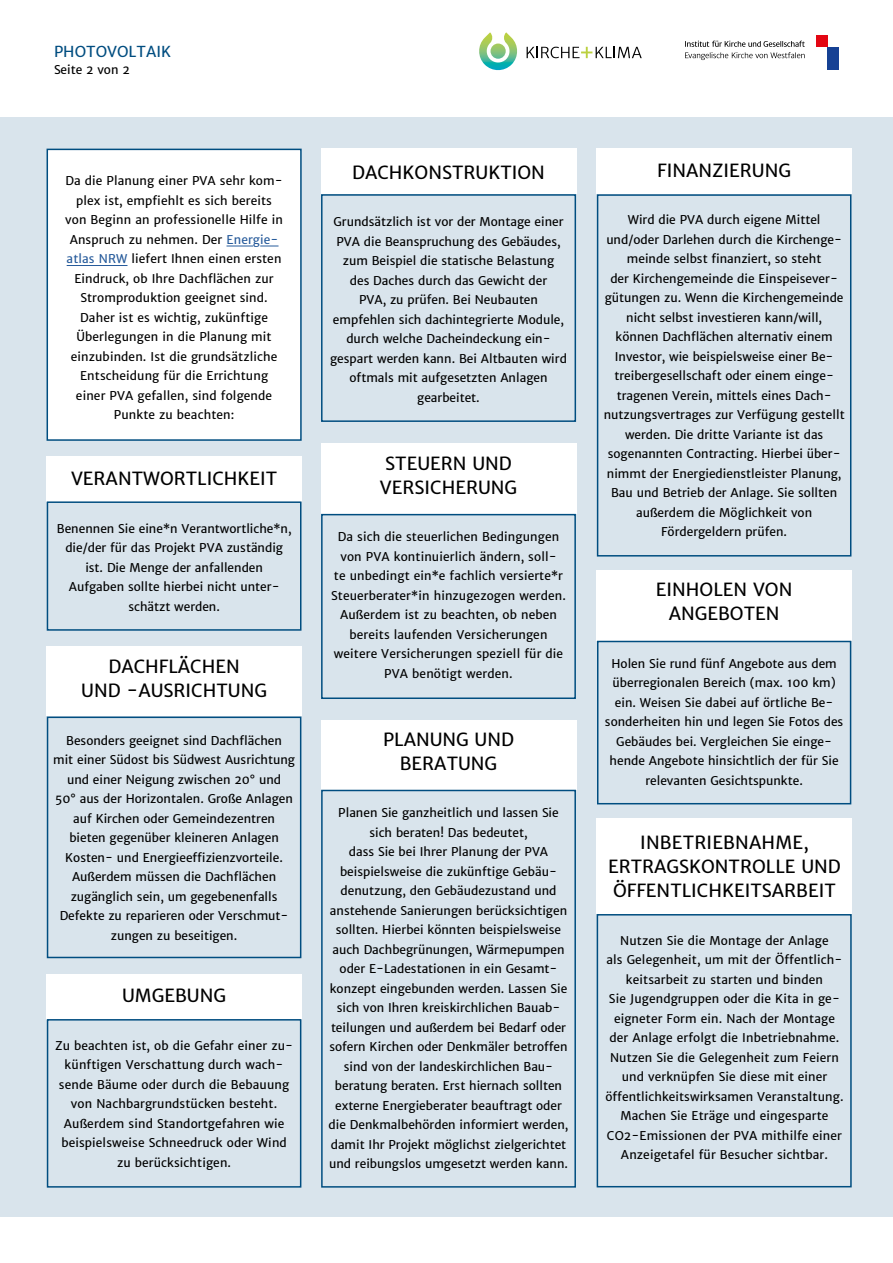
<style>
.page{position:relative;width:893px;height:1263px;background:#fff}
.page>*{position:absolute;margin:0;border:0;box-sizing:border-box;transform-origin:0 0}
.t1{font:18px/24px "Merriweather Sans";color:#000;text-align:center}
.t2{font:15px "Merriweather Sans";color:#004d80}
.t3{font:12px/19.5px "Merriweather Sans";color:#000;text-align:center}
.s1{color:#275b9b}
</style>
<div class="page">
<div style="left:816px;top:35px;width:11px;height:12px;background:#e30613"></div>
<div style="left:827px;top:47px;width:12px;height:23px;background:#164194"></div>
<svg style="left:685px;top:41px;width:120px;height:19px"></svg>
<svg style="left:527px;top:47px;width:115px;height:11px"></svg>
<svg style="left:479px;top:32px;width:38px;height:39px"></svg>
<div style="left:0;top:117px;width:893px;height:1099px;background:#d9e4ec"></div>
<div style="left:597px;top:570px;width:255px;height:71px;background:#fff"></div>
<div style="left:597px;top:641px;width:254px;height:163px;border:2px solid #004d80"></div>
<div style="left:321px;top:443px;width:255px;height:71px;background:#fff"></div>
<div style="left:321px;top:514px;width:255px;height:185px;border:2px solid #004d80"></div>
<div style="left:47px;top:974px;width:255px;height:46px;background:#fff"></div>
<div style="left:47px;top:1019px;width:254px;height:168px;border:2px solid #004d80"></div>
<div style="left:321px;top:148px;width:255px;height:46px;background:#fff"></div>
<div style="left:321px;top:194px;width:255px;height:228px;border:2px solid #004d80"></div>
<div style="left:47px;top:647px;width:255px;height:69px;background:#fff"></div>
<div style="left:47px;top:716px;width:254px;height:242px;border:2px solid #004d80"></div>
<div style="left:47px;top:149px;width:255px;height:292px;background:#fff;border:2px solid #004d80"></div>
<svg style="left:226px;top:246px;width:27px;height:1px"></svg>
<svg style="left:260px;top:246px;width:19px;height:1px"></svg>
<hr style="left:67px;top:265px;width:60px;height:1px;background:#275b9b">
<div style="left:321px;top:720px;width:255px;height:70px;background:#fff"></div>
<div style="left:321px;top:790px;width:255px;height:397px;border:2px solid #004d80"></div>
<div style="left:597px;top:148px;width:255px;height:46px;background:#fff"></div>
<div style="left:597px;top:194px;width:254px;height:362px;border:2px solid #004d80"></div>
<div style="left:597px;top:818px;width:255px;height:95px;background:#fff"></div>
<div style="left:597px;top:914px;width:255px;height:273px;border:2px solid #004d80"></div>
<div style="left:47px;top:456px;width:255px;height:46px;background:#fff"></div>
<div style="left:47px;top:501px;width:254px;height:130px;border:2px solid #004d80"></div>
<p class="t2" style="left:54px;top:43px;width:119px">PHOTOVOLTAIK</p>
<p class="t3" style="left:54px;top:60px;width:77px">Seite 2 von 2</p>
<p class="t3" style="left:65px;top:171px;width:219px">Da die Planung einer PVA sehr kom&shy;plex ist, empfiehlt es sich bereits von Beginn an professionelle Hilfe in Anspruch zu nehmen. Der <span class="s1">Energie&shy;atlas NRW</span> liefert Ihnen einen ersten Eindruck, ob Ihre Dachflächen zur Stromproduktion geeignet sind.<br>Daher ist es wichtig, zukünftige Überlegungen in die Planung mit einzubinden. Ist die grundsätzliche Entscheidung für die Errichtung einer PVA gefallen, sind folgende Punkte zu beachten:</p>
<h1 class="t1" style="left:71px;top:467px;width:208px">VERANTWORTLICHKEIT</h1>
<p class="t3" style="left:57px;top:519px;width:236px">Benennen Sie eine*n Verantwortliche*n, die/der für das Projekt PVA zuständig ist. Die Menge der anfallenden<br>Aufgaben sollte hierbei nicht unter&shy;schätzt werden.</p>
<h1 class="t1" style="left:81px;top:655px;width:187px">DACHFLÄCHEN<br>UND -AUSRICHTUNG</h1>
<p class="t3" style="left:53px;top:731px;width:243px">Besonders geeignet sind Dachflächen<br>mit einer Südost bis Südwest Ausrichtung und einer Neigung zwischen 20° und<br>50° aus der Horizontalen. Große Anlagen auf Kirchen oder Gemeindezentren<br>bieten gegenüber kleineren Anlagen Kosten- und Energieeffizienzvorteile.<br>Außerdem müssen die Dachflächen zugänglich sein, um gegebenenfalls Defekte zu reparieren oder Verschmut&shy;zungen zu beseitigen.</p>
<h1 class="t1" style="left:122px;top:984px;width:105px">UMGEBUNG</h1>
<p class="t3" style="left:55px;top:1036px;width:240px">Zu beachten ist, ob die Gefahr einer zu&shy;künftigen Verschattung durch wach&shy;sende Bäume oder durch die Bebauung von Nachbargrundstücken besteht.<br>Außerdem sind Standortgefahren wie beispielsweise Schneedruck oder Wind zu berücksichtigen.</p>
<h1 class="t1" style="left:352px;top:160px;width:194px">DACHKONSTRUKTION</h1>
<p class="t3" style="left:330px;top:212px;width:238px">Grundsätzlich ist vor der Montage einer PVA die Beanspruchung des Gebäudes, zum Beispiel die statische Belastung<br>des Daches durch das Gewicht der<br>PVA, zu prüfen. Bei Neubauten empfehlen sich dachintegrierte Module, durch welche Dacheindeckung ein&shy;gespart werden kann. Bei Altbauten wird oftmals mit aufgesetzten Anlagen gearbeitet.</p>
<h1 class="t1" style="left:380px;top:451px;width:139px;text-align:left">STEUERN UND<br>VERSICHERUNG</h1>
<p class="t3" style="left:331px;top:527px;width:236px">Da sich die steuerlichen Bedingungen von PVA kontinuierlich ändern, soll-<br>te unbedingt ein*e fachlich versierte*r Steuerberater*in hinzugezogen werden.<br>Außerdem ist zu beachten, ob neben bereits laufenden Versicherungen weitere Versicherungen speziell für die PVA benötigt werden.</p>
<h1 class="t1" style="left:383px;top:727px;width:133px">PLANUNG UND<br>BERATUNG</h1>
<p class="t3" style="left:329px;top:803px;width:241px">Planen Sie ganzheitlich und lassen Sie sich beraten! Das bedeutet,<br>dass Sie bei Ihrer Planung der PVA beispielsweise die zukünftige Gebäu&shy;denutzung, den Gebäudezustand und anstehende Sanierungen berücksichtigen sollten. Hierbei könnten beispielsweise auch Dachbegrünungen, Wärmepumpen oder E-Ladestationen in ein Gesamt&shy;konzept eingebunden werden. Lassen Sie sich von Ihren kreiskirchlichen Bauab&shy;teilungen und außerdem bei Bedarf oder sofern Kirchen oder Denkmäler betroffen sind von der landeskirchlichen Bau&shy;beratung beraten. Erst hiernach sollten externe Energieberater beauftragt oder die Denkmalbehörden informiert werden, damit Ihr Projekt möglichst zielgerichtet und reibungslos umgesetzt werden kann.</p>
<h1 class="t1" style="left:657px;top:158px;width:135px">FINANZIERUNG</h1>
<p class="t3" style="left:604px;top:210px;width:242px">Wird die PVA durch eigene Mittel und/oder Darlehen durch die Kirchenge&shy;meinde selbst finanziert, so steht<br>der Kirchengemeinde die Einspeisever&shy;gütungen zu. Wenn die Kirchengemeinde nicht selbst investieren kann/will, können Dachflächen alternativ einem Investor, wie beispielsweise einer Be&shy;treibergesellschaft oder einem einge&shy;tragenen Verein, mittels eines Dach&shy;nutzungsvertrages zur Verfügung gestellt werden. Die dritte Variante ist das sogenannten Contracting. Hierbei über&shy;nimmt der Energiedienstleister Planung, Bau und Betrieb der Anlage. Sie sollten außerdem die Möglichkeit von Fördergeldern prüfen.</p>
<h1 class="t1" style="left:656px;top:578px;width:138px">EINHOLEN VON<br>ANGEBOTEN</h1>
<p class="t3" style="left:605px;top:654px;width:240px">Holen Sie rund fünf Angebote aus dem überregionalen Bereich (max. 100 km) ein. Weisen Sie dabei auf örtliche Be&shy;sonderheiten hin und legen Sie Fotos des Gebäudes bei. Vergleichen Sie einge&shy;hende Angebote hinsichtlich der für Sie relevanten Gesichtspunkte.</p>
<h1 class="t1" style="left:608px;top:831px;width:234px">INBETRIEBNAHME,<br>ERTRAGSKONTROLLE UND<br>ÖFFENTLICHKEITSARBEIT</h1>
<p class="t3" style="left:605px;top:931px;width:240px">Nutzen Sie die Montage der Anlage<br>als Gelegenheit, um mit der Öffentlich&shy;keitsarbeit zu starten und binden<br>Sie Jugendgruppen oder die Kita in ge&shy;eigneter Form ein. Nach der Montage der Anlage erfolgt die Inbetriebnahme.<br>Nutzen Sie die Gelegenheit zum Feiern und verknüpfen Sie diese mit einer öffentlichkeitswirksamen Veranstaltung.<br>Machen Sie Eträge und eingesparte CO2-Emissionen der PVA mithilfe einer Anzeigetafel für Besucher sichtbar.</p>
</div>
